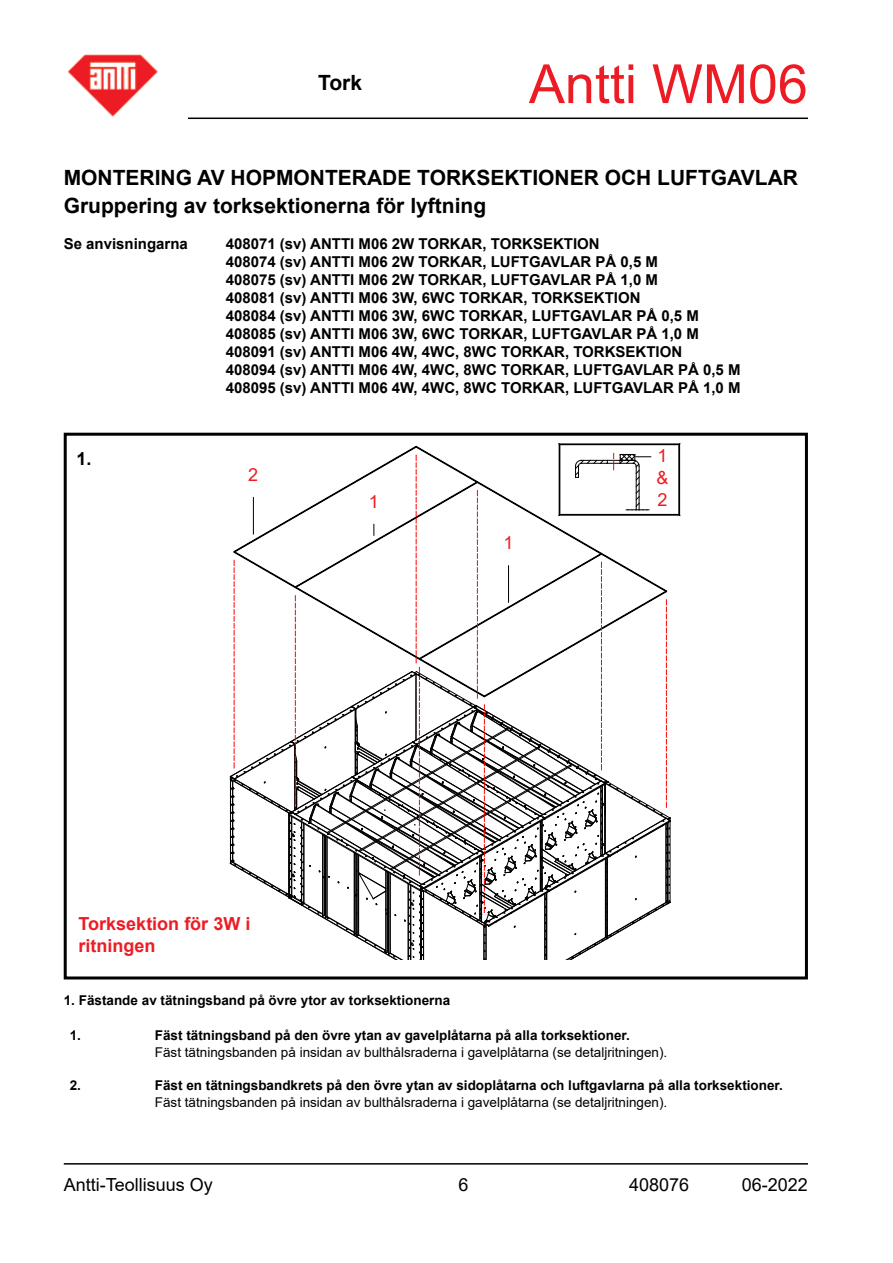
<style>
.page{position:relative;width:893px;height:1263px;background:#fff}
.page>*{position:absolute;margin:0;border:0;box-sizing:border-box;transform-origin:0 0}
.t1{font:54px "Arial";color:#ed1c24}
.t2{font:700 21px "Arial";color:#000}
.t3{font:18px "Arial";color:#000}
.t4{font:700 18px/21.6px "Arial";color:#ed1c24}
.t5{font:18px/21.6px "Arial";color:#ed1c24;text-align:justify}
.t6{font:700 18px "Arial";color:#000}
.t7{font:700 15px/18px "Arial";color:#000}
.t8{font:700 13.5px "Arial";color:#000}
.t9{font:13.5px "Arial";color:#000}
</style>
<div class="page">
<hr style="left:188px;top:118px;width:620px;height:1px;background:#000">
<hr style="left:64px;top:1163px;width:744px;height:1px;background:#000">
<img style="left:67px;top:54px;width:91px;height:63px">
<div style="left:64px;top:433px;width:744px;height:546px;border:3px solid #000"></div>
<svg style="left:230px;top:444px;width:450px;height:516px"></svg>
<h2 class="t2" style="left:318px;top:68px;width:45px">Tork</h2>
<h1 class="t1" style="left:529px;top:47px;width:281px">Antti WM06</h1>
<h2 class="t2" style="left:64px;top:163px;width:736px">MONTERING AV HOPMONTERADE TORKSEKTIONER OCH LUFTGAVLAR</h2>
<h2 class="t2" style="left:64px;top:191px;width:424px">Gruppering av torksektionerna för lyftning</h2>
<p class="t7" style="left:64px;top:235px;width:126px">Se anvisningarna</p>
<p class="t7" style="left:226px;top:235px;width:516px">408071 (sv) ANTTI M06 2W TORKAR, TORKSEKTION<br>408074 (sv) ANTTI M06 2W TORKAR, LUFTGAVLAR PÅ 0,5 M<br>408075 (sv) ANTTI M06 2W TORKAR, LUFTGAVLAR PÅ 1,0 M<br>408081 (sv) ANTTI M06 3W, 6WC TORKAR, TORKSEKTION<br>408084 (sv) ANTTI M06 3W, 6WC TORKAR, LUFTGAVLAR PÅ 0,5 M 408085 (sv) ANTTI M06 3W, 6WC TORKAR, LUFTGAVLAR PÅ 1,0 M 408091 (sv) ANTTI M06 4W, 4WC, 8WC TORKAR, TORKSEKTION<br>408094 (sv) ANTTI M06 4W, 4WC, 8WC TORKAR, LUFTGAVLAR PÅ 0,5 M 408095 (sv) ANTTI M06 4W, 4WC, 8WC TORKAR, LUFTGAVLAR PÅ 1,0 M</p>
<p class="t6" style="left:77px;top:446px;width:17px">1.</p>
<p class="t5" style="left:248px;top:464px;width:12px">2</p>
<p class="t5" style="left:369px;top:490px;width:12px">1</p>
<p class="t5" style="left:503px;top:532px;width:12px">1</p>
<p class="t5" style="left:656px;top:445px;width:14px">1 &amp; 2</p>
<p class="t4" style="left:79px;top:913px;width:173px">Torksektion för 3W i ritningen</p>
<p class="t8" style="left:64px;top:991px;width:388px">1. Fästande av tätningsband på övre ytor av torksektionerna</p>
<p class="t8" style="left:70px;top:1026px;width:13px">1.</p>
<p class="t8" style="left:155px;top:1026px;width:476px">Fäst tätningsband på den övre ytan av gavelplåtarna på alla torksektioner.</p>
<p class="t9" style="left:155px;top:1043px;width:514px">Fäst tätningsbanden på insidan av bulthålsraderna i gavelplåtarna (se detaljritningen).</p>
<p class="t8" style="left:70px;top:1076px;width:13px">2.</p>
<p class="t8" style="left:155px;top:1076px;width:629px">Fäst en tätningsbandkrets på den övre ytan av sidoplåtarna och luftgavlarna på alla torksektioner.</p>
<p class="t9" style="left:155px;top:1093px;width:514px">Fäst tätningsbanden på insidan av bulthålsraderna i gavelplåtarna (se detaljritningen).</p>
<p class="t3" style="left:64px;top:1172px;width:151px">Antti-Teollisuus Oy</p>
<p class="t3" style="left:458px;top:1172px;width:12px">6</p>
<p class="t3" style="left:629px;top:1172px;width:62px">408076</p>
<p class="t3" style="left:742px;top:1172px;width:68px">06-2022</p>
</div>
